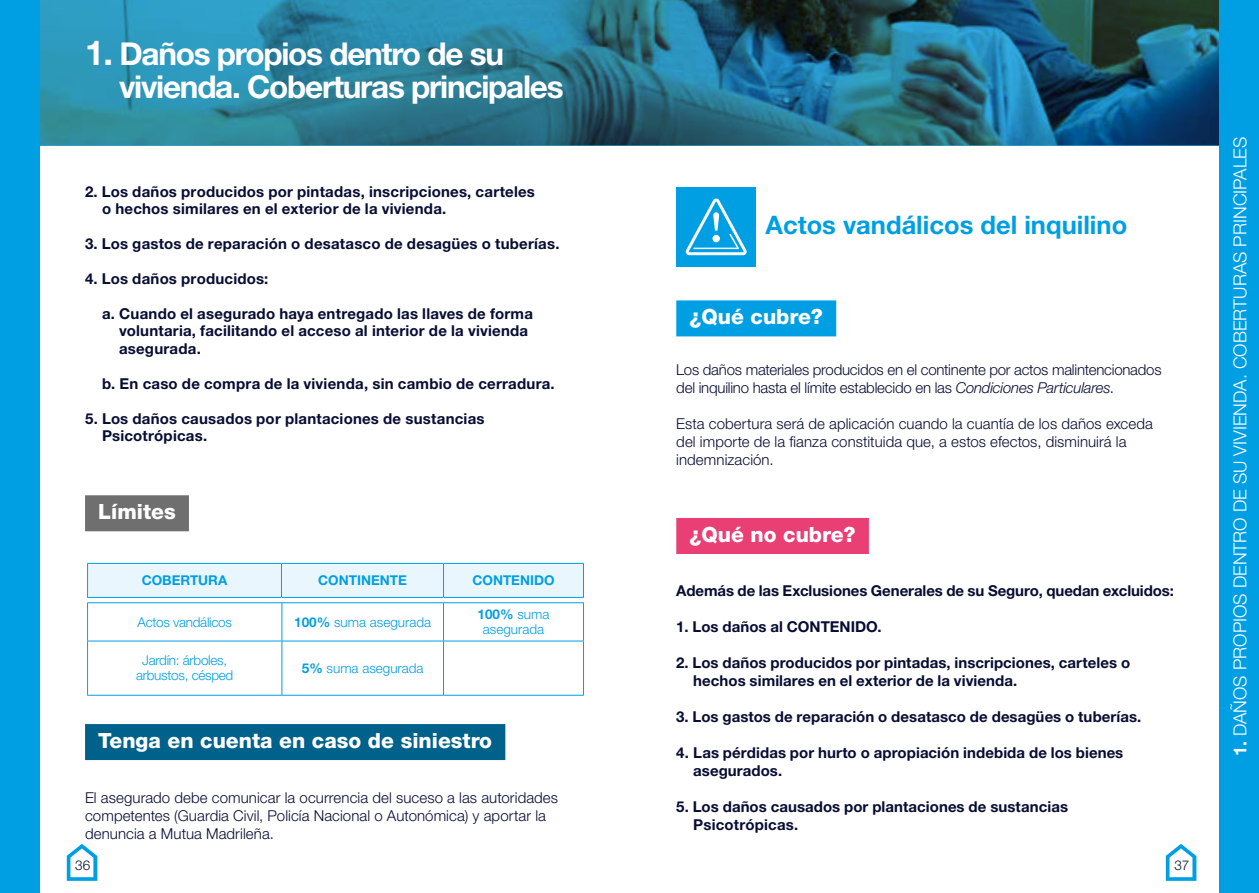
<style>
.page{position:relative;width:1259px;height:893px;background:#fff}
.page>*{position:absolute;margin:0;border:0;box-sizing:border-box;transform-origin:0 0}
.t1{font:700 31.5px/33px "Helvetica Neue LT Std";letter-spacing:-.04em;color:#fff}
.t2{font:700 25.5px "Helvetica Neue LT Std";color:#009fe3}
.t3{font:800 21px "Helvetica Neue LT Std";color:#fff}
.t4{font:300 18px "Helvetica Neue LT Std";color:#fff}
.t5{font:700 15px/17.4px "Helvetica Neue LT Std";letter-spacing:.01em;color:#070d33}
.t6{font:300 15px/18px "Helvetica Neue LT Std";letter-spacing:.005em;color:#070d33}
.t7{font:300 15px/18px "Helvetica Neue LT Std";letter-spacing:-.015em;color:#070d33}
.t8{font:300 13.5px/15px "Helvetica Neue LT Std";color:#009fe3;text-align:center}
.t9{font:300 13.5px/15px "Helvetica Neue LT Std";letter-spacing:-.02em;color:#009fe3;text-align:center}
.t10{font:700 13.5px "Helvetica Neue LT Std";color:#009fe3}
.t11{font:300 13.5px "Helvetica Neue LT Std";color:#070d33}
.s1{font-size:34.5px}
.s2{font-weight:700}
.s3{font-style:italic}
</style>
<div class="page">
<svg style="left:39px;top:0;width:1180px;height:145px;background:#25718c"></svg>
<div style="left:1219px;top:0;width:40px;height:893px;background:#009fe3"></div>
<div style="left:0;top:0;width:39px;height:893px;background:#009fe3"></div>
<div style="left:676px;top:300px;width:160px;height:36px;background:#009fe3"></div>
<div style="left:676px;top:518px;width:193px;height:36px;background:#e93f75"></div>
<div style="left:676px;top:187px;width:80px;height:80px;background:#009fe3"></div>
<svg style="left:686px;top:199px;width:60px;height:56px"></svg>
<div style="left:85px;top:495px;width:104px;height:36px;background:#706f6f"></div>
<div style="left:85px;top:724px;width:420px;height:36px;background:#00628b"></div>
<div style="left:88px;top:564px;width:495px;height:33px;background:#eaf6fe"></div>
<hr style="left:87px;top:564px;width:1px;height:33px;background:#009fe3">
<hr style="left:87px;top:563px;width:194px;height:1px;background:#009fe3">
<hr style="left:87px;top:597px;width:194px;height:1px;background:#009fe3">
<hr style="left:281px;top:564px;width:1px;height:33px;background:#009fe3">
<hr style="left:281px;top:563px;width:162px;height:1px;background:#009fe3">
<hr style="left:281px;top:597px;width:162px;height:1px;background:#009fe3">
<hr style="left:443px;top:564px;width:1px;height:33px;background:#009fe3">
<hr style="left:443px;top:563px;width:141px;height:1px;background:#009fe3">
<hr style="left:583px;top:564px;width:1px;height:33px;background:#009fe3">
<hr style="left:443px;top:597px;width:141px;height:1px;background:#009fe3">
<svg style="left:88px;top:603px;width:495px;height:92px"></svg>
<hr style="left:87px;top:602px;width:195px;height:1px;background:#009fe3">
<hr style="left:87px;top:603px;width:1px;height:38px;background:#009fe3">
<hr style="left:87px;top:641px;width:195px;height:1px;background:#009fe3">
<hr style="left:87px;top:641px;width:1px;height:54px;background:#009fe3">
<hr style="left:87px;top:695px;width:195px;height:1px;background:#009fe3">
<hr style="left:282px;top:602px;width:161px;height:1px;background:#009fe3">
<hr style="left:281px;top:603px;width:1px;height:38px;background:#009fe3">
<hr style="left:282px;top:641px;width:161px;height:1px;background:#009fe3">
<hr style="left:281px;top:641px;width:1px;height:54px;background:#009fe3">
<hr style="left:282px;top:695px;width:161px;height:1px;background:#009fe3">
<hr style="left:443px;top:602px;width:141px;height:1px;background:#009fe3">
<hr style="left:443px;top:603px;width:1px;height:38px;background:#009fe3">
<hr style="left:583px;top:603px;width:1px;height:38px;background:#009fe3">
<hr style="left:443px;top:641px;width:141px;height:1px;background:#009fe3">
<hr style="left:443px;top:641px;width:1px;height:54px;background:#009fe3">
<hr style="left:583px;top:641px;width:1px;height:54px;background:#009fe3">
<hr style="left:443px;top:695px;width:141px;height:1px;background:#009fe3">
<svg style="left:1165px;top:844px;width:31px;height:37px"></svg>
<svg style="left:67px;top:844px;width:30px;height:37px"></svg>
<h1 class="t1" style="left:119px;top:37px;width:446px;text-indent:-34px"><span class="s1">1.</span> Daños propios dentro de su vivienda. Coberturas principales</h1>
<p class="t5" style="left:102px;top:183px;width:434px;text-indent:-17px">2. Los daños producidos por pintadas, inscripciones, carteles o hechos similares en el exterior de la vivienda.</p>
<p class="t5" style="left:85px;top:235px;width:476px">3. Los gastos de reparación o desatasco de desagües o tuberías.</p>
<p class="t5" style="left:85px;top:270px;width:185px">4. Los daños producidos:</p>
<p class="t5" style="left:119px;top:305px;width:415px;text-indent:-17px">a. Cuando el asegurado haya entregado las llaves de forma voluntaria, facilitando el acceso al interior de la vivienda asegurada.</p>
<p class="t5" style="left:102px;top:374px;width:454px">b. En caso de compra de la vivienda, sin cambio de cerradura.</p>
<p class="t5" style="left:102px;top:409px;width:384px;text-indent:-17px">5. Los daños causados por plantaciones de sustancias<br>Psicotrópicas.</p>
<h3 class="t3" style="left:98px;top:499px;width:79px">Límites</h3>
<p class="t10" style="left:142px;top:572px;width:87px">COBERTURA</p>
<p class="t10" style="left:318px;top:572px;width:90px">CONTINENTE</p>
<p class="t10" style="left:472px;top:572px;width:83px">CONTENIDO</p>
<p class="t9" style="left:137px;top:614px;width:96px">Actos vandálicos</p>
<p class="t8" style="left:294px;top:614px;width:138px"><span class="s2">100%</span> suma asegurada</p>
<p class="t8" style="left:477px;top:607px;width:73px"><span class="s2">100%</span> suma asegurada</p>
<p class="t9" style="left:136px;top:653px;width:99px">Jardín: árboles, arbustos, césped</p>
<p class="t8" style="left:302px;top:660px;width:123px"><span class="s2">5%</span> suma asegurada</p>
<h3 class="t3" style="left:98px;top:728px;width:395px">Tenga en cuenta en caso de siniestro</h3>
<p class="t6" style="left:85px;top:788px;width:474px">El asegurado debe comunicar la ocurrencia del suceso a las autoridades competentes (Guardia Civil, Policía Nacional o Autonómica) y aportar la denuncia a Mutua Madrileña.</p>
<h2 class="t2" style="left:765px;top:209px;width:363px">Actos vandálicos del inquilino</h2>
<h3 class="t3" style="left:689px;top:304px;width:135px">¿Qué cubre?</h3>
<p class="t7" style="left:676px;top:361px;width:487px">Los daños materiales producidos en el continente por actos malintencionados del inquilino hasta el límite establecido en las <span class="s3">Condiciones Particulares</span>.</p>
<p class="t6" style="left:676px;top:415px;width:478px">Esta cobertura será de aplicación cuando la cuantía de los daños exceda del importe de la fianza constituida que, a estos efectos, disminuirá la indemnización.</p>
<h3 class="t3" style="left:689px;top:522px;width:168px">¿Qué no cubre?</h3>
<p class="t5" style="left:676px;top:582px;width:499px">Además de las Exclusiones Generales de su Seguro, quedan excluidos:</p>
<p class="t5" style="left:676px;top:618px;width:207px">1. Los daños al CONTENIDO.</p>
<p class="t5" style="left:693px;top:653px;width:438px;line-height:18px;text-indent:-17px">2. Los daños producidos por pintadas, inscripciones, carteles o hechos similares en el exterior de la vivienda.</p>
<p class="t5" style="left:676px;top:708px;width:467px">3. Los gastos de reparación o desatasco de desagües o tuberías.</p>
<p class="t5" style="left:693px;top:743px;width:431px;line-height:18px;text-indent:-17px">4. Las pérdidas por hurto o apropiación indebida de los bienes asegurados.</p>
<p class="t5" style="left:693px;top:797px;width:376px;line-height:18px;text-indent:-17px">5. Los daños causados por plantaciones de sustancias<br>Psicotrópicas.</p>
<p class="t11" style="left:75px;top:857px;width:17px">36</p>
<p class="t11" style="left:1174px;top:856px;width:17px">37</p>
<p class="t4" style="left:1229px;top:756px;width:621px;rotate:-90deg"><span class="s2">1.</span> DAÑOS PROPIOS DENTRO DE SU VIVIENDA. COBERTURAS PRINCIPALES</p>
</div>
